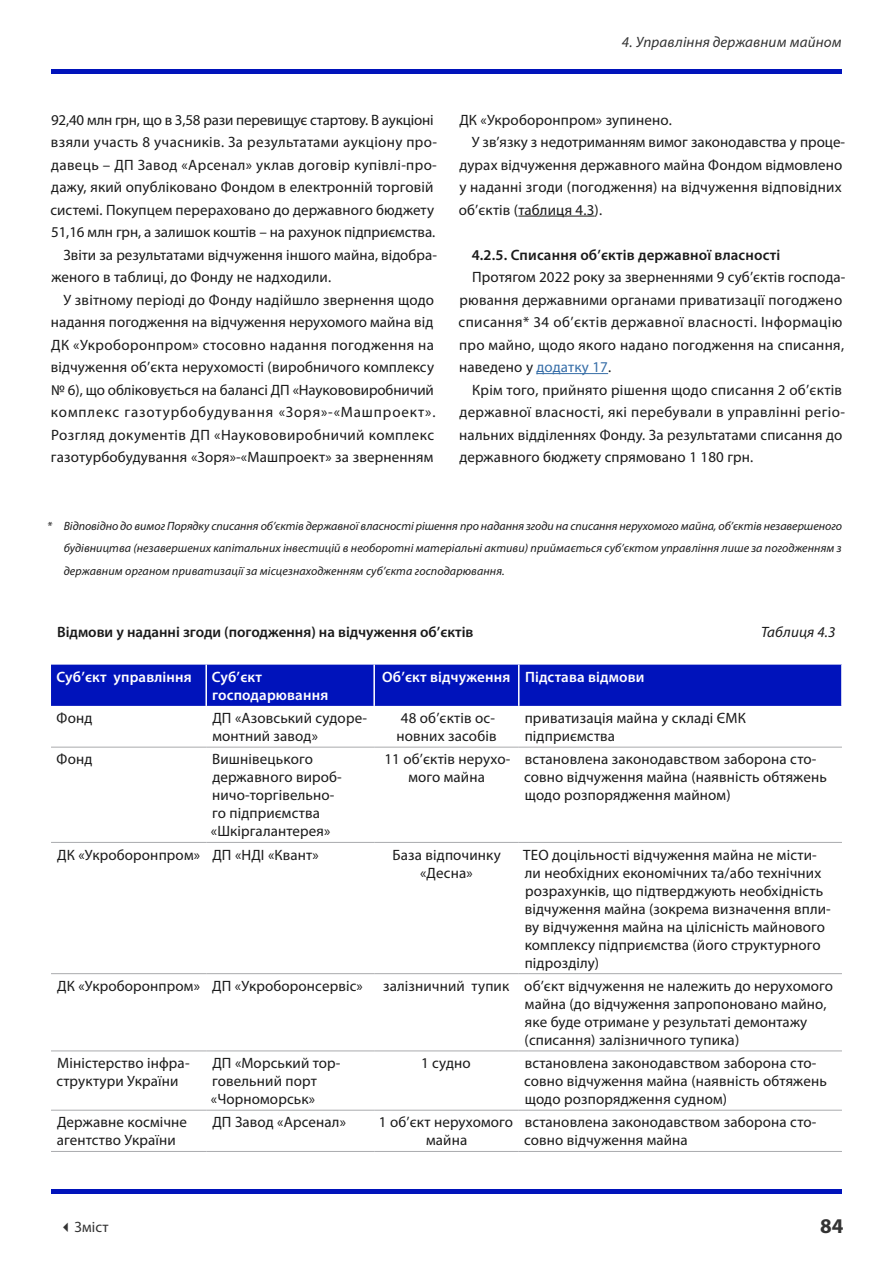
<style>
.page{position:relative;width:893px;height:1263px;background:#fff}
.page>*{position:absolute;margin:0;border:0;box-sizing:border-box;transform-origin:0 0}
.t1{font:700 21px "Myriad Pro";color:#333}
.t2{font:15px/18px "Myriad Pro";letter-spacing:.01em;color:#1a1a1a}
.t3{font:600 15px "Myriad Pro";color:#1a1a1a}
.t4{font:15px "Myriad Pro";letter-spacing:.03em;color:#1a1a1a}
.t5{font:600 15px/18px "Myriad Pro";letter-spacing:.01em;color:#fff}
.t6{font:15px "Myriad Pro";letter-spacing:-.01em;color:#1a1a1a}
.t7{font:15px "Myriad Pro";letter-spacing:.06em;color:#1a1a1a}
.t8{font:italic 15px "Myriad Pro";letter-spacing:.01em;color:#333}
.t9{font:italic 15px "Myriad Pro";letter-spacing:.01em;color:#1a1a1a}
.t10{font:15px "Myriad Pro";letter-spacing:.01em;color:#333}
.t11{font:italic 12px/22.5px "Myriad Pro";letter-spacing:.01em;color:#1a1a1a;text-align:justify}
.s1{color:#376ea8}
</style>
<div class="page">
<div style="left:51px;top:69px;width:791px;height:5px;background:#0013bb"></div>
<div style="left:51px;top:1189px;width:791px;height:5px;background:#0013bb"></div>
<hr style="left:518px;top:216px;width:77px;height:1px;background:#1a1a1a">
<hr style="left:537px;top:373px;width:71px;height:1px;background:#376ea8">
<div style="left:51px;top:665px;width:790px;height:41px;background:#0013bb"></div>
<hr style="left:51px;top:747px;width:155px;height:1px;background:#a9aaad">
<hr style="left:206px;top:747px;width:168px;height:1px;background:#a9aaad">
<hr style="left:374px;top:747px;width:145px;height:1px;background:#a9aaad">
<hr style="left:519px;top:747px;width:323px;height:1px;background:#a9aaad">
<hr style="left:51px;top:842px;width:155px;height:1px;background:#a9aaad">
<hr style="left:206px;top:842px;width:168px;height:1px;background:#a9aaad">
<hr style="left:374px;top:842px;width:145px;height:1px;background:#a9aaad">
<hr style="left:519px;top:842px;width:323px;height:1px;background:#a9aaad">
<hr style="left:51px;top:973px;width:155px;height:1px;background:#a9aaad">
<hr style="left:206px;top:973px;width:168px;height:1px;background:#a9aaad">
<hr style="left:374px;top:973px;width:145px;height:1px;background:#a9aaad">
<hr style="left:519px;top:973px;width:323px;height:1px;background:#a9aaad">
<hr style="left:51px;top:1051px;width:155px;height:1px;background:#a9aaad">
<hr style="left:206px;top:1051px;width:168px;height:1px;background:#a9aaad">
<hr style="left:374px;top:1051px;width:145px;height:1px;background:#a9aaad">
<hr style="left:519px;top:1051px;width:323px;height:1px;background:#a9aaad">
<hr style="left:51px;top:1110px;width:155px;height:1px;background:#a9aaad">
<hr style="left:206px;top:1110px;width:168px;height:1px;background:#a9aaad">
<hr style="left:374px;top:1110px;width:145px;height:1px;background:#a9aaad">
<hr style="left:519px;top:1110px;width:323px;height:1px;background:#a9aaad">
<hr style="left:51px;top:1151px;width:155px;height:1px;background:#a9aaad">
<hr style="left:206px;top:1151px;width:168px;height:1px;background:#a9aaad">
<hr style="left:374px;top:1151px;width:145px;height:1px;background:#a9aaad">
<hr style="left:519px;top:1151px;width:323px;height:1px;background:#a9aaad">
<hr style="left:205px;top:665px;width:2px;height:41px;background:#fff">
<hr style="left:373px;top:665px;width:2px;height:41px;background:#fff">
<hr style="left:518px;top:665px;width:1px;height:41px;background:#fff">
<p class="t8" style="left:622px;top:32px;width:221px">4. Управління державним майном</p>
<p class="t6" style="left:51px;top:110px;width:384px">92,40 млн грн, що в 3,58 рази перевищує стартову. В аукціоні</p>
<p class="t2" style="left:51px;top:133px;width:388px">взяли участь 8 учасників. За результатами аукціону про-</p>
<p class="t2" style="left:51px;top:155px;width:387px">давець – ДП Завод «Арсенал» уклав договір купівлі-про-</p>
<p class="t2" style="left:51px;top:178px;width:384px">дажу, який опубліковано Фондом в електронній торговій</p>
<p class="t2" style="left:50px;top:200px;width:385px">системі. Покупцем перераховано до державного бюджету</p>
<p class="t2" style="left:51px;top:223px;width:386px">51,16 млн грн, а залишок коштів – на рахунок підприємства.</p>
<p class="t2" style="left:63px;top:245px;width:375px">Звіти за результатами відчуження іншого майна, відобра-</p>
<p class="t2" style="left:51px;top:268px;width:281px">женого в таблиці, до Фонду не надходили.</p>
<p class="t2" style="left:63px;top:290px;width:372px">У звітному періоді до Фонду надійшло звернення щодо</p>
<p class="t2" style="left:51px;top:313px;width:384px">надання погодження на відчуження нерухомого майна від</p>
<p class="t4" style="left:51px;top:335px;width:384px">ДК «Укроборонпром» стосовно надання погодження на</p>
<p class="t2" style="left:51px;top:358px;width:385px">відчуження об’єкта нерухомості (виробничого комплексу</p>
<p class="t2" style="left:51px;top:380px;width:384px">№ 6), що обліковується на балансі ДП «Наукововиробничий</p>
<p class="t7" style="left:51px;top:403px;width:386px">комплекс газотурбобудування «Зоря»-«Машпроект».</p>
<p class="t4" style="left:51px;top:425px;width:384px">Розгляд документів ДП «Наукововиробничий комплекс</p>
<p class="t2" style="left:51px;top:448px;width:384px">газотурбобудування «Зоря»-«Машпроект» за зверненням</p>
<p class="t2" style="left:459px;top:110px;width:214px">ДК «Укроборонпром» зупинено.</p>
<p class="t2" style="left:472px;top:133px;width:375px">У зв’язку з недотриманням вимог законодавства у проце-</p>
<p class="t2" style="left:459px;top:155px;width:385px">дурах відчуження державного майна Фондом відмовлено</p>
<p class="t2" style="left:459px;top:178px;width:384px">у наданні згоди (погодження) на відчуження відповідних</p>
<p class="t2" style="left:459px;top:200px;width:145px">об’єктів (таблиця 4.3).</p>
<p class="t3" style="left:472px;top:245px;width:310px">4.2.5. Списання об’єктів державної власності</p>
<p class="t2" style="left:459px;top:266px;width:388px;line-height:22.5px;text-indent:14px">Протягом 2022 року за зверненнями 9 суб’єктів господа&shy;рювання державними органами приватизації погоджено списання* 34 об’єктів державної власності. Інформацію про майно, щодо якого надано погодження на списання, наведено у <span class="s1">додатку 17</span>.</p>
<p class="t2" style="left:459px;top:378px;width:387px;line-height:22.5px;text-indent:13px">Крім того, прийнято рішення щодо списання 2 об’єктів державної власності, які перебували в управлінні регіо&shy;нальних відділеннях Фонду. За результатами списання до державного бюджету спрямовано 1 180 грн.</p>
<p class="t11" style="left:64px;top:514px;width:780px;text-indent:-17px">* Відповідно до вимог Порядку списання об’єктів державної власності рішення про надання згоди на списання нерухомого майна, об’єктів незавершеного будівництва (незавершених капітальних інвестицій в необоротні матеріальні активи) приймається суб’єктом управління лише за погодженням з державним органом приватизації за місцезнаходженням суб’єкта господарювання.</p>
<p class="t3" style="left:57px;top:622px;width:418px">Відмови у наданні згоди (погодження) на відчуження об’єктів</p>
<p class="t9" style="left:761px;top:623px;width:76px">Таблиця 4.3</p>
<p class="t5" style="left:57px;top:667px;width:137px">Суб’єкт управління</p>
<p class="t5" style="left:212px;top:667px;width:118px">Суб’єкт господарювання</p>
<p class="t5" style="left:382px;top:667px;width:264px">Об’єкт відчуження Підстава відмови</p>
<p class="t2" style="left:57px;top:709px;width:37px">Фонд</p>
<p class="t2" style="left:212px;top:709px;width:156px">ДП «Азовський судоре&shy;монтний завод»</p>
<p class="t2" style="left:397px;top:709px;width:101px">48 об’єктів ос&shy;новних засобів</p>
<p class="t2" style="left:525px;top:709px;width:223px">приватизація майна у складі ЄМК підприємства</p>
<p class="t2" style="left:57px;top:750px;width:37px">Фонд</p>
<p class="t2" style="left:211px;top:750px;width:133px">Вишнівецького державного вироб&shy;ничо-торгівельно&shy;го підприємства «Шкіргалантерея»</p>
<p class="t2" style="left:384px;top:750px;width:127px;text-align:center">11 об’єктів нерухо&shy;мого майна</p>
<p class="t2" style="left:524px;top:750px;width:304px">встановлена законодавством заборона сто&shy;совно відчуження майна (наявність обтяжень щодо розпорядження майном)</p>
<p class="t2" style="left:57px;top:845px;width:263px">ДК «Укроборонпром» ДП «НДІ «Квант»</p>
<p class="t2" style="left:393px;top:845px;width:110px;text-align:center">База відпочинку «Десна»</p>
<p class="t2" style="left:523px;top:845px;width:309px">ТЕО доцільності відчуження майна не місти&shy;ли необхідних економічних та/або технічних розрахунків, що підтверджують необхідність відчуження майна (зокрема визначення впли&shy;ву відчуження майна на цілісність майнового комплексу підприємства (його структурного підрозділу)</p>
<p class="t2" style="left:57px;top:977px;width:307px">ДК «Укроборонпром» ДП «Укроборонсервіс»</p>
<p class="t2" style="left:525px;top:977px;width:310px;text-indent:-142px">залізничний тупик об’єкт відчуження не належить до нерухомого майна (до відчуження запропоновано майно, яке буде отримане у результаті демонтажу (списання) залізничного тупика)</p>
<p class="t2" style="left:56px;top:1054px;width:135px">Міністерство інфра&shy;структури України</p>
<p class="t2" style="left:211px;top:1054px;width:131px">ДП «Морський тор&shy;говельний порт «Чорноморськ»</p>
<p class="t2" style="left:421px;top:1054px;width:51px">1 судно</p>
<p class="t2" style="left:524px;top:1054px;width:304px">встановлена законодавством заборона сто&shy;совно відчуження майна (наявність обтяжень щодо розпорядження судном)</p>
<p class="t2" style="left:57px;top:1113px;width:132px">Державне космічне агентство України</p>
<p class="t2" style="left:212px;top:1113px;width:135px">ДП Завод «Арсенал»</p>
<p class="t2" style="left:379px;top:1113px;width:136px;text-align:center">1 об’єкт нерухомого майна</p>
<p class="t2" style="left:524px;top:1113px;width:294px">встановлена законодавством заборона сто&shy;совно відчуження майна</p>
<p class="t10" style="left:59px;top:1218px;width:51px">✓Зміст</p>
<h1 class="t1" style="left:820px;top:1212px;width:25px">84</h1>
</div>
